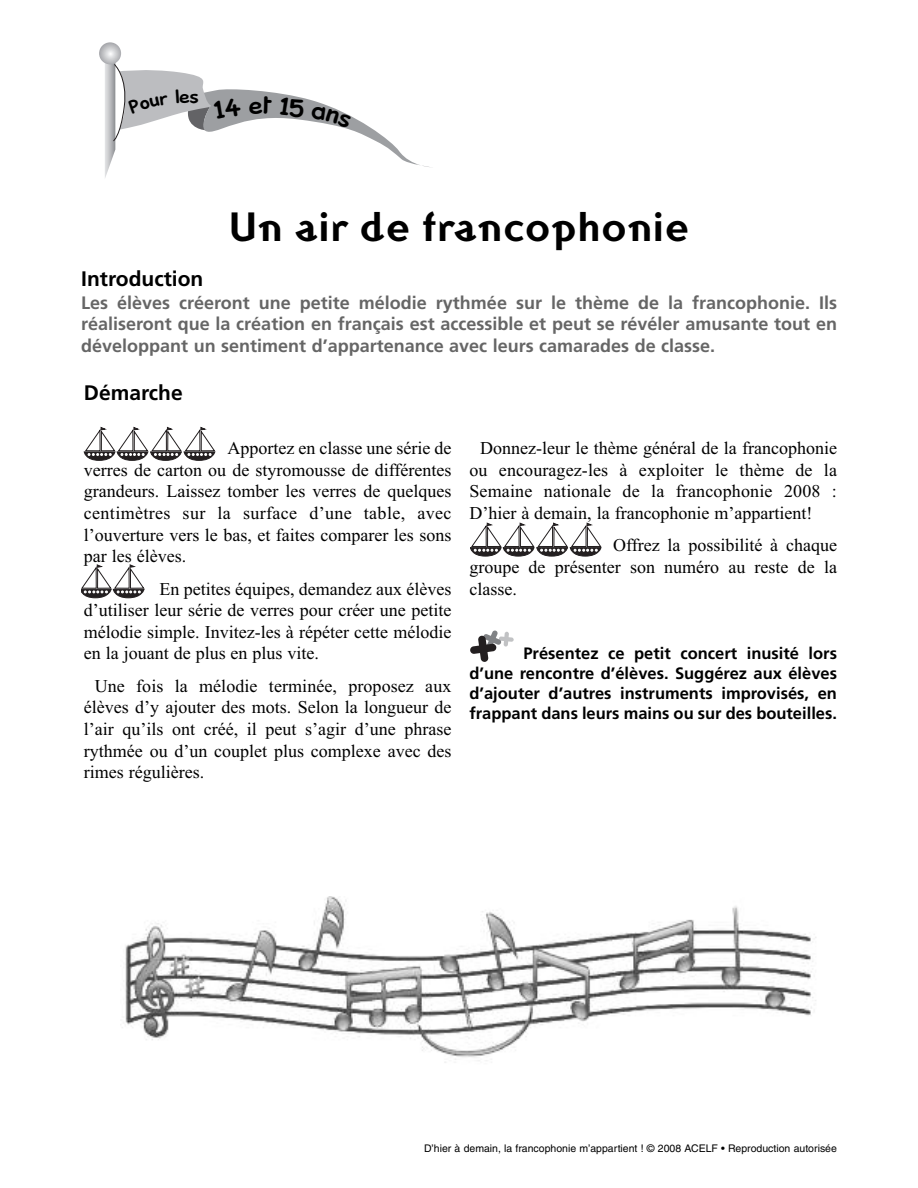
<style>
.page{position:relative;width:918px;height:1188px;background:#fff}
.page>*{position:absolute;margin:0;border:0;box-sizing:border-box;transform-origin:0 0}
.t1{font:700 42px "Ottomat";color:#000}
.t2{font:700 21px "Frutiger";color:#000}
.t3{font:18px/21.6px "Times New Roman";color:#000;text-align:justify}
.t4{font:700 18px/21.6px "Frutiger";color:#666;text-align:justify}
.t5{font:700 16.5px/19.8px "Frutiger";color:#000;text-align:justify}
.t6{font:10.5px "Helvetica";color:#000}
</style>
<div class="page">
<svg style="left:99px;top:42px;width:22px;height:22px"></svg>
<svg style="left:81px;top:564px;width:64px;height:34px"></svg>
<svg style="left:84px;top:427px;width:131px;height:34px"></svg>
<svg style="left:470px;top:523px;width:131px;height:33px"></svg>
<svg style="left:470px;top:631px;width:44px;height:31px"></svg>
<img style="left:122px;top:897px;width:694px;height:166px">
<svg style="left:105px;top:61px;width:324px;height:117px"></svg>
<h1 class="t1" style="left:229px;top:202px;width:462px">Un air de francophonie</h1>
<p class="t2" style="left:81px;top:270px;width:124px">Introduction</p>
<p class="t4" style="left:81px;top:293px;width:757px">Les élèves créeront une petite mélodie rythmée sur le thème de la francophonie. Ils réaliseront que la création en français est accessible et peut se révéler amusante tout en développant un sentiment d’appartenance avec leurs camarades de classe.</p>
<p class="t2" style="left:84px;top:384px;width:100px">Démarche</p>
<p class="t3" style="left:84px;top:437px;width:369px;text-indent:144px">Apportez en classe une série de verres de carton ou de styromousse de différentes grandeurs. Laissez tomber les verres de quelques centimètres sur la surface d’une table, avec l’ouverture vers le bas, et faites comparer les sons par les élèves.</p>
<p class="t3" style="left:84px;top:578px;width:369px;text-indent:76px">En petites équipes, demandez aux élèves d’utiliser leur série de verres pour créer une petite mélodie simple. Invitez-les à répéter cette mélodie en la jouant de plus en plus vite.</p>
<p class="t3" style="left:84px;top:675px;width:369px;text-indent:11px">Une fois la mélodie terminée, proposez aux élèves d’y ajouter des mots. Selon la longueur de l’air qu’ils ont créé, il peut s’agir d’une phrase rythmée ou d’un couplet plus complexe avec des rimes régulières.</p>
<p class="t3" style="left:469px;top:437px;width:369px;text-indent:11px">Donnez-leur le thème général de la francophonie ou encouragez-les à exploiter le thème de la Semaine nationale de la francophonie 2008 :<br>D’hier à demain, la francophonie m’appartient!</p>
<p class="t3" style="left:469px;top:534px;width:369px;text-indent:144px">Offrez la possibilité à chaque groupe de présenter son numéro au reste de la classe.</p>
<p class="t5" style="left:469px;top:645px;width:369px;text-indent:54px">Présentez ce petit concert inusité lors d’une rencontre d’élèves. Suggérez aux élèves d’ajouter d’autres instruments improvisés, en frappant dans leurs mains ou sur des bouteilles.</p>
<p class="t6" style="left:424px;top:1145px;width:414px">D’hier à demain, la francophonie m’appartient ! © 2008 ACELF • Reproduction autorisée</p>
</div>
